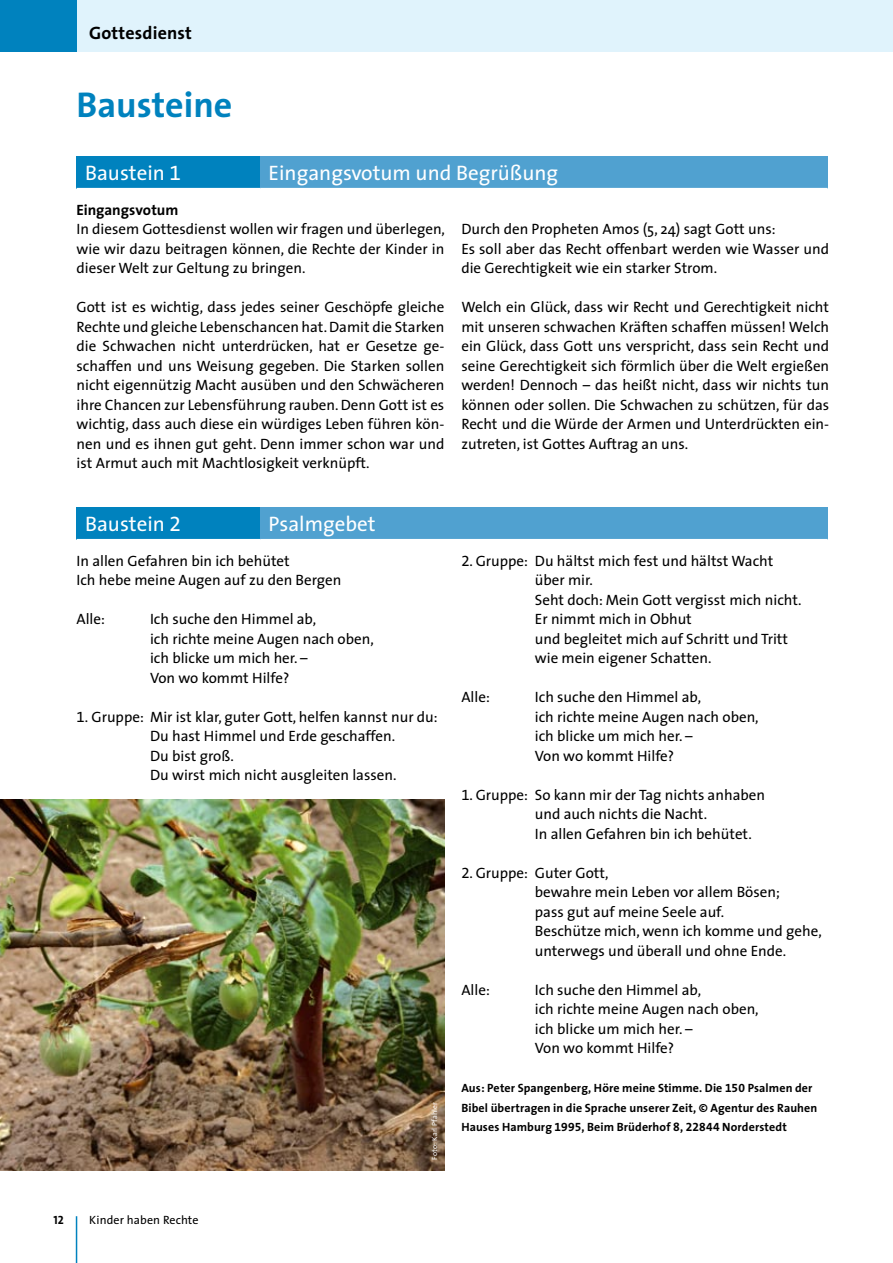
<style>
.page{position:relative;width:893px;height:1263px;background:#fff}
.page>*{position:absolute;margin:0;border:0;box-sizing:border-box;transform-origin:0 0}
.t1{font:700 36px "The Sans";color:#0082be}
.t2{font:21px "The Sans";color:#fff}
.t3{font:700 18px "The Sans";letter-spacing:.01em;color:#000}
.t4{font:15px/19.5px "The Sans";color:#000}
.t5{font:700 15px "The Sans";letter-spacing:-.005em;color:#000}
.t6{font:700 12px/19.5px "The Sans";letter-spacing:.01em;color:#000}
.t7{font:12px "The Sans";letter-spacing:.01em;color:#000}
.t8{font:12px "The Sans Bold Caps";color:#000}
.t9{font:7.5px "The Sans";letter-spacing:.015em;color:#fff}
.s1{font-family:"The Sans Expert"}
.s2{font-family:"The Sans Bold Expert";font-weight:400}
</style>
<div class="page">
<div style="left:77px;top:156px;width:183px;height:33px;background:#0082be"></div>
<div style="left:260px;top:156px;width:568px;height:33px;background:#50a1d0"></div>
<hr style="left:77px;top:188px;width:183px;height:1px;background:#fff">
<hr style="left:260px;top:188px;width:568px;height:1px;background:#fff">
<div style="left:77px;top:507px;width:183px;height:33px;background:#0082be"></div>
<div style="left:260px;top:507px;width:568px;height:33px;background:#50a1d0"></div>
<hr style="left:77px;top:539px;width:183px;height:1px;background:#fff">
<hr style="left:260px;top:539px;width:568px;height:1px;background:#fff">
<img style="left:0;top:800px;width:444px;height:370px">
<hr style="left:76px;top:1216px;width:1px;height:47px;background:#0082be">
<div style="left:0;top:0;width:893px;height:51px;background:#e0f3fc"></div>
<div style="left:0;top:0;width:77px;height:51px;background:#0082be"></div>
<p class="t3" style="left:89px;top:17px;width:104px">Gottesdienst</p>
<h1 class="t1" style="left:77px;top:75px;width:157px">Bausteine</h1>
<h2 class="t2" style="left:85px;top:156px;width:98px">Baustein <span class="s1">1</span></h2>
<h2 class="t2" style="left:269px;top:156px;width:291px">Eingangsvotum und Begrüßung</h2>
<p class="t5" style="left:77px;top:197px;width:103px">Eingangsvotum</p>
<p class="t4" style="left:77px;top:219px;width:370px;text-align:justify">In diesem Gottesdienst wollen wir fragen und überlegen, wie wir dazu beitragen können, die Rechte der Kinder in dieser Welt zur Geltung zu bringen.</p>
<p class="t4" style="left:77px;top:297px;width:369px;text-align:justify">Gott ist es wichtig, dass jedes seiner Geschöpfe gleiche Rechte und gleiche Lebenschancen hat. Damit die Starken die Schwachen nicht unterdrücken, hat er Gesetze ge&shy;schaffen und uns Weisung gegeben. Die Starken sollen nicht eigennützig Macht ausüben und den Schwächeren ihre Chancen zur Lebensführung rauben. Denn Gott ist es wichtig, dass auch diese ein würdiges Leben führen kön&shy;nen und es ihnen gut geht. Denn immer schon war und ist Armut auch mit Machtlosigkeit verknüpft.</p>
<p class="t4" style="left:461px;top:219px;width:369px">Durch den Propheten Amos (5, 24) sagt Gott uns:<br>Es soll aber das Recht offenbart werden wie Wasser und die Gerechtigkeit wie ein starker Strom.</p>
<p class="t4" style="left:461px;top:297px;width:369px;text-align:justify">Welch ein Glück, dass wir Recht und Gerechtigkeit nicht mit unseren schwachen Kräften schaffen müssen! Welch ein Glück, dass Gott uns verspricht, dass sein Recht und seine Gerechtigkeit sich förmlich über die Welt ergießen werden! Dennoch – das heißt nicht, dass wir nichts tun können oder sollen. Die Schwachen zu schützen, für das Recht und die Würde der Armen und Unterdrückten ein&shy;zutreten, ist Gottes Auftrag an uns.</p>
<h2 class="t2" style="left:85px;top:507px;width:98px">Baustein <span class="s1">2</span></h2>
<h2 class="t2" style="left:269px;top:507px;width:109px">Psalmgebet</h2>
<p class="t4" style="left:77px;top:551px;width:266px">In allen Gefahren bin ich behütet<br>Ich hebe meine Augen auf zu den Bergen</p>
<p class="t4" style="left:77px;top:609px;width:30px">Alle:</p>
<p class="t4" style="left:150px;top:609px;width:225px">Ich suche den Himmel ab,<br>ich richte meine Augen nach oben, ich blicke um mich her. –<br>Von wo kommt Hilfe?</p>
<p class="t4" style="left:150px;top:707px;width:289px;text-indent:-73px"><span class="s1">1.</span> Gruppe: Mir ist klar, guter Gott, helfen kannst nur du:<br>Du hast Himmel und Erde geschaffen.<br>Du bist groß.<br>Du wirst mich nicht ausgleiten lassen.</p>
<p class="t9" style="left:428px;top:1160px;width:59px;rotate:-90deg">Foto: Karl Pfahler</p>
<p class="t4" style="left:535px;top:551px;width:268px;text-indent:-74px"><span class="s1">2</span>. Gruppe: Du hältst mich fest und hältst Wacht über mir.<br>Seht doch: Mein Gott vergisst mich nicht.<br>Er nimmt mich in Obhut<br>und begleitet mich auf Schritt und Tritt wie mein eigener Schatten.</p>
<p class="t4" style="left:461px;top:687px;width:30px">Alle:</p>
<p class="t4" style="left:535px;top:687px;width:225px">Ich suche den Himmel ab,<br>ich richte meine Augen nach oben, ich blicke um mich her. –<br>Von wo kommt Hilfe?</p>
<p class="t4" style="left:535px;top:785px;width:232px;text-indent:-74px"><span class="s1">1</span>. Gruppe: So kann mir der Tag nichts anhaben und auch nichts die Nacht.<br>In allen Gefahren bin ich behütet.</p>
<p class="t4" style="left:535px;top:863px;width:288px;text-indent:-74px"><span class="s1">2</span>. Gruppe: Guter Gott,<br>bewahre mein Leben vor allem Bösen;<br>pass gut auf meine Seele auf.<br>Beschütze mich, wenn ich komme und gehe, unterwegs und überall und ohne Ende.</p>
<p class="t4" style="left:461px;top:980px;width:30px">Alle:</p>
<p class="t4" style="left:535px;top:980px;width:225px">Ich suche den Himmel ab,<br>ich richte meine Augen nach oben, ich blicke um mich her. –<br>Von wo kommt Hilfe?</p>
<p class="t6" style="left:461px;top:1078px;width:357px">Aus: Peter Spangenberg, Höre meine Stimme. Die <span class="s2">150</span> Psalmen der<br>Bibel übertragen in die Sprache unserer Zeit, © Agentur des Rauhen<br>Hauses Hamburg <span class="s2">1995</span>, Beim Brüderhof 8, <span class="s2">22844</span> Norderstedt</p>
<p class="t8" style="left:53px;top:1210px;width:12px">12</p>
<p class="t7" style="left:89px;top:1210px;width:111px">Kinder haben Rechte</p>
</div>
